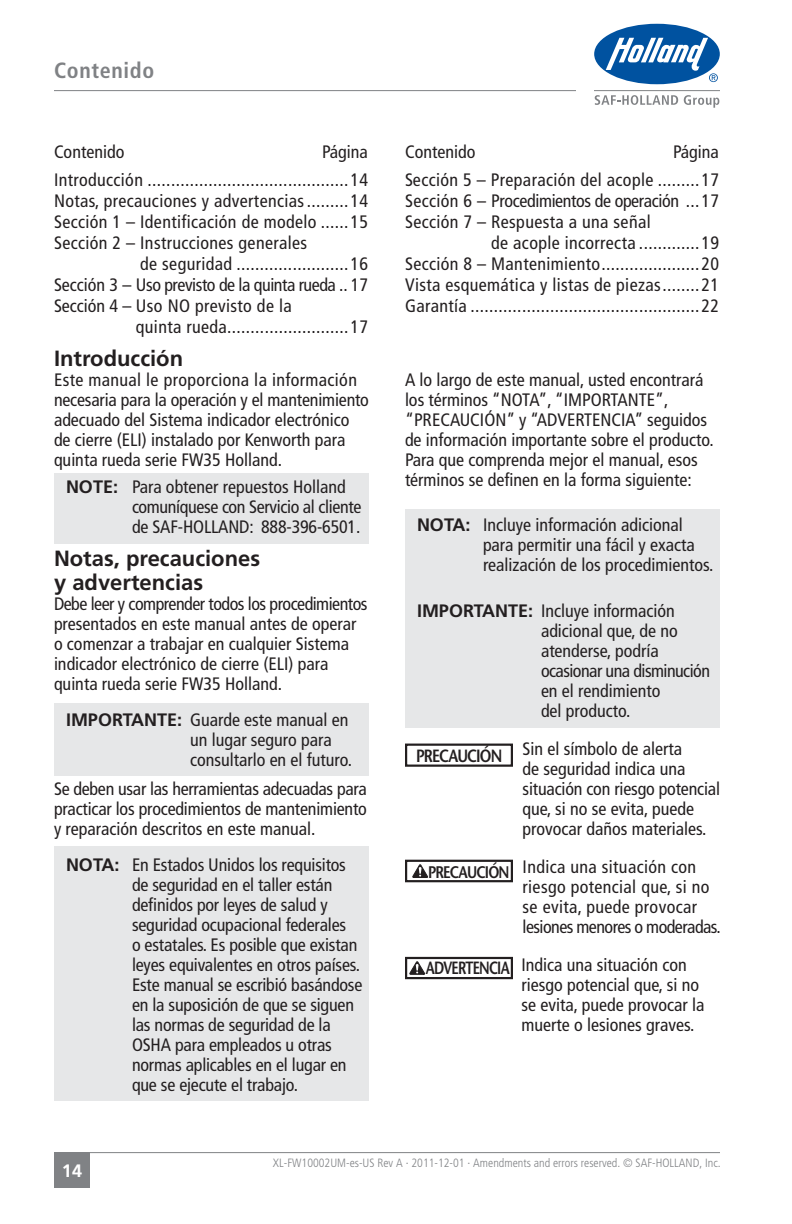
<style>
.page{position:relative;width:792px;height:1224px;background:#fff}
.page>*{position:absolute;margin:0;border:0;box-sizing:border-box;transform-origin:0 0}
.t1{font:700 22px/24px "Frutiger LT Std";color:#231f20}
.t2{font:700 condensed 22px "Frutiger LT Std";letter-spacing:.03em;color:#808285}
.t3{font:condensed 18px/20px "Frutiger LT Std";color:#231f20}
.t4{font:condensed 18px/20px "Frutiger LT Std";letter-spacing:.02em;color:#231f20;text-align:right}
.t5{font:condensed 18px "Frutiger LT Std";letter-spacing:-.025em;color:#231f20}
.t6{font:condensed 18px "Frutiger LT Std";letter-spacing:-.02em;color:#231f20}
.t7{font:700 18px "Frutiger LT Std";color:#fff}
.t8{font:600 17.8px "Stone Sans";letter-spacing:-.06em;color:#231f20;scale:.84 1}
.t9{font:600 17.6px "Stone Sans";letter-spacing:-.06em;color:#231f20;scale:.77 1}
.t10{font:600 16.8px "Stone Sans";letter-spacing:-.06em;color:#231f20;scale:.83 1}
.t11{font:300 condensed 12px "Frutiger LT Std";color:#808285}
.s1{font-weight:700;font-stretch:normal}
</style>
<div class="page">
<hr style="left:54px;top:90px;width:522px;height:1px;background:#808285">
<div style="left:594px;top:24px;width:126px;height:60px;background:#0052a0;border-radius:50%"></div>
<svg style="left:606px;top:38px;width:112px;height:44px"></svg>
<svg style="left:595px;top:95px;width:83px;height:10px"></svg>
<svg style="left:684px;top:95px;width:35px;height:13px"></svg>
<hr style="left:594px;top:90px;width:126px;height:1px;background:#808285">
<hr style="left:54px;top:1152px;width:666px;height:1px;background:#808285">
<div style="left:54px;top:1152px;width:36px;height:36px;background:#808285"></div>
<div style="left:54px;top:847px;width:315px;height:254px;background:#e6e7e8"></div>
<div style="left:54px;top:473px;width:315px;height:71px;background:#e6e7e8"></div>
<div style="left:405px;top:510px;width:315px;height:218px;background:#e6e7e8"></div>
<div style="left:54px;top:703px;width:315px;height:72px;background:#e6e7e8"></div>
<div style="left:405px;top:860px;width:108px;height:22px;border:2px solid #231f20"></div>
<svg style="left:412px;top:864px;width:16px;height:14px"></svg>
<div style="left:405px;top:744px;width:108px;height:23px;border:2px solid #231f20"></div>
<div style="left:405px;top:957px;width:108px;height:22px;border:2px solid #231f20"></div>
<svg style="left:409px;top:961px;width:16px;height:14px"></svg>
<p class="t2" style="left:54px;top:61px;width:102px">Contenido</p>
<p class="t3" style="left:54px;top:142px;width:72px">Contenido</p>
<p class="t4" style="left:54px;top:138px;width:315px;line-height:28.2px">Página<br>Introducción ...........................................14</p>
<p class="t4" style="left:54px;top:191px;width:316px">Notas, precauciones y advertencias .........14</p>
<p class="t4" style="left:54px;top:212px;width:316px">Sección 1 – Identificación de modelo ......15</p>
<p class="t4" style="left:54px;top:233px;width:255px">Sección 2 – Instrucciones generales</p>
<p class="t4" style="left:140px;top:254px;width:229px">de seguridad ........................16</p>
<p class="t5" style="left:54px;top:277px;width:316px">Sección 3 – Uso previsto de la quinta rueda .. 17</p>
<p class="t4" style="left:54px;top:296px;width:239px">Sección 4 – Uso NO previsto de la</p>
<p class="t4" style="left:136px;top:317px;width:234px">quinta rueda..........................17</p>
<p class="t1" style="left:54px;top:347px;width:131px">Introducción</p>
<p class="t3" style="left:54px;top:370px;width:316px">Este manual le proporciona la información necesaria para la operación y el mantenimiento adecuado del Sistema indicador electrónico de cierre (ELI) instalado por Kenworth para quinta rueda serie FW35 Holland.</p>
<p class="t3" style="left:132px;top:478px;width:231px;text-indent:-66px"><span class="s1">NOTE:</span> Para obtener repuestos Holland comuníquese con Servicio al cliente de SAF-HOLLAND: 888-396-6501.</p>
<p class="t1" style="left:54px;top:547px;width:208px">Notas, precauciones y advertencias</p>
<p class="t3" style="left:54px;top:595px;width:315px">Debe leer y comprender todos los procedi mientos presentados en este manual antes de operar o comenzar a trabajar en cualquier Sistema indicador electrónico de cierre (ELI) para quinta rueda serie FW35 Holland.</p>
<p class="t3" style="left:190px;top:711px;width:164px;text-indent:-124px"><span class="s1">IMPORTANTE:</span> Guarde este manual en un lugar seguro para consultarlo en el futuro.</p>
<p class="t3" style="left:54px;top:780px;width:314px;text-align:justify">Se deben usar las herramientas adecuadas para practicar los procedimientos de mante nimiento y reparación descritos en este manual.</p>
<p class="t3" style="left:132px;top:856px;width:232px;text-indent:-66px"><span class="s1">NOTA:</span> En Estados Unidos los requisitos de seguridad en el taller están definidos por leyes de salud y seguridad ocupacional federales<br>o estatales. Es posible que existan leyes equivalentes en otros países.<br>Este manual se escribió basándose en la suposición de que se siguen las normas de seguridad de la<br>OSHA para empleados u otras normas aplicables en el lugar en que se ejecute el trabajo.</p>
<p class="t3" style="left:405px;top:142px;width:72px">Contenido</p>
<p class="t4" style="left:405px;top:138px;width:316px;line-height:28.2px">Página<br>Sección 5 – Preparación del acople .........17</p>
<p class="t6" style="left:405px;top:193px;width:315px">Sección 6 – Procedimientos de operación ...17</p>
<p class="t4" style="left:405px;top:212px;width:247px">Sección 7 – Respuesta a una señal</p>
<p class="t4" style="left:491px;top:233px;width:229px">de acople incorrecta .............19</p>
<p class="t4" style="left:405px;top:254px;width:316px">Sección 8 – Mantenimiento .....................20</p>
<p class="t4" style="left:405px;top:275px;width:316px">Vista esquemática y listas de piezas ........21</p>
<p class="t4" style="left:405px;top:296px;width:315px">Garantía .................................................22</p>
<p class="t3" style="left:405px;top:371px;width:310px">A lo largo de este manual, usted encontrará los términos “NOTA”, “IMPORTANTE”, “PRECAUCIÓN” y “ADVERTENCIA” seguidos de información importante sobre el producto.<br>Para que comprenda mejor el manual, esos términos se definen en la forma siguiente:</p>
<p class="t3" style="left:483px;top:516px;width:232px;text-indent:-66px"><span class="s1">NOTA:</span> Incluye información adicional para permitir una fácil y exacta realización de los procedimientos.</p>
<p class="t3" style="left:541px;top:601px;width:171px;text-indent:-124px"><span class="s1">IMPORTANTE:</span> Incluye información adicional que, de no atenderse, podría ocasionar una disminución en el rendimiento<br>del producto.</p>
<p class="t3" style="left:523px;top:739px;width:199px">Sin el símbolo de alerta<br>de seguridad indica una situación con riesgo potencial que, si no se evita, puede provocar daños materiales.</p>
<p class="t4" style="left:523px;top:857px;width:200px;text-align:left">Indica una situación con riesgo potencial que, si no se evita, puede provocar lesiones menores o moderadas.</p>
<p class="t3" style="left:522px;top:955px;width:184px">Indica una situación con riesgo potencial que, si no se evita, puede provocar la muerte o lesiones graves.</p>
<p class="t8" style="left:416px;top:749px;width:104px">PRECAUCIÓN</p>
<p class="t10" style="left:428px;top:865px;width:100px">PRECAUCIÓN</p>
<p class="t9" style="left:426px;top:961px;width:111px">ADVERTENCIA</p>
<p class="t7" style="left:62px;top:1163px;width:22px">14</p>
<p class="t11" style="left:273px;top:1156px;width:449px">XL-FW10002UM-es-US Rev A · 2011-12-01 · Amendments and errors reserved. © SAF-HOLLAND, Inc.</p>
</div>
